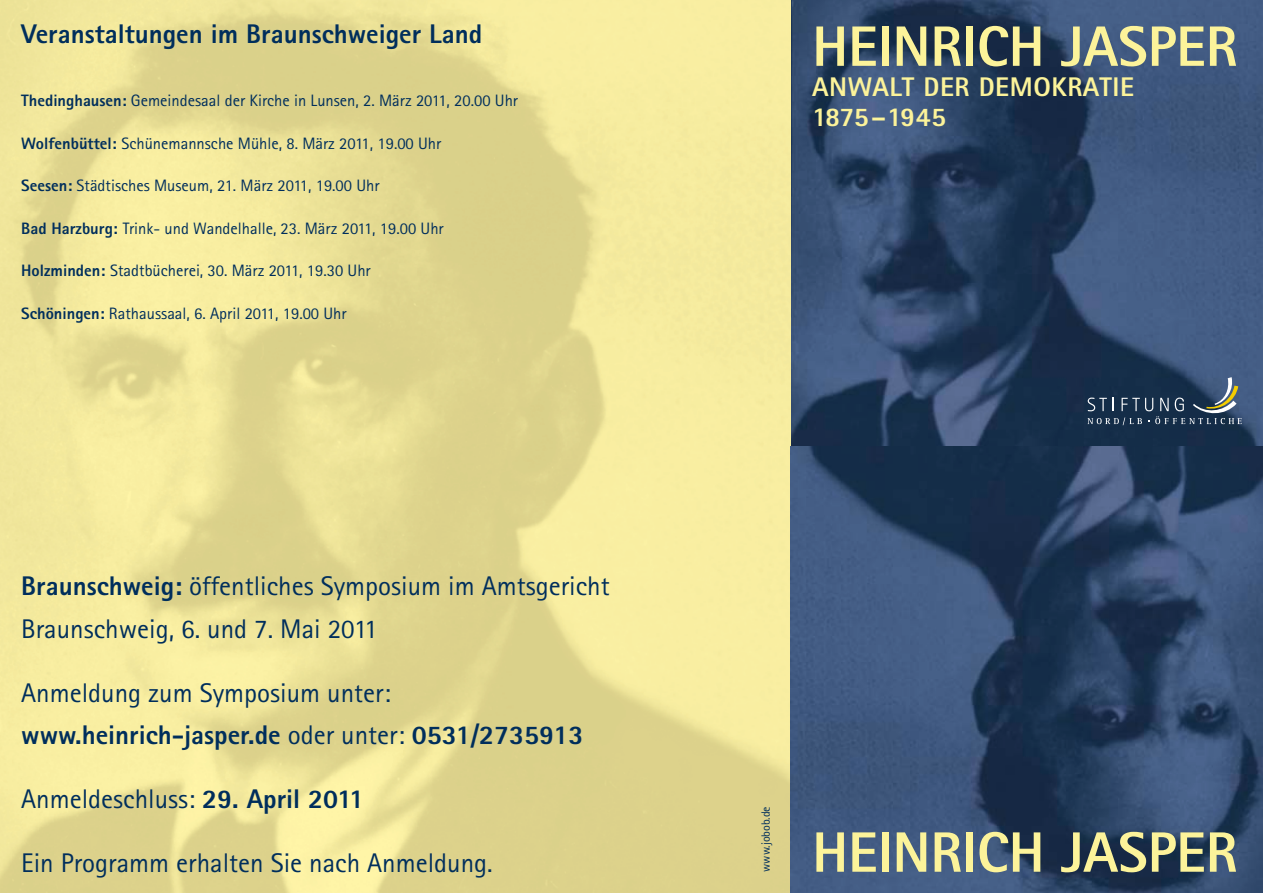
<style>
.page{position:relative;width:1263px;height:893px;background:#fff}
.page>*{position:absolute;margin:0;border:0;box-sizing:border-box;transform-origin:0 0}
.t1{font:800 57px "Rotis Sans Serif";color:#fcf39a}
.t2{font:27px/42.6px "Rotis Sans Serif";color:#002e5c}
.t3{font:800 27px "Rotis Sans Serif";color:#002e5c}
.t4{font:800 27px/30px "Rotis Sans Serif";letter-spacing:.02em;color:#fcf39a}
.t5{font:16.5px "Rotis Sans Serif";color:#002e5c}
.t6{font:12px "Rotis Sans Serif";color:#002e5c}
.s1{font-weight:800}
</style>
<div class="page">
<img style="left:0;top:0;width:1263px;height:893px">
<svg style="left:1087px;top:377px;width:155px;height:48px;background:#33495f"></svg>
<h2 class="t3" style="left:21px;top:16px;width:462px">Veranstaltungen im Braunschweiger Land</h2>
<p class="t5" style="left:21px;top:91px;width:498px"><span class="s1">Thedinghausen:</span> Gemeindesaal der Kirche in Lunsen, 2. März 2011, 20.00 Uhr</p>
<p class="t5" style="left:21px;top:134px;width:422px"><span class="s1">Wolfenbüttel:</span> Schünemannsche Mühle, 8. März 2011, 19.00 Uhr</p>
<p class="t5" style="left:21px;top:176px;width:360px"><span class="s1">Seesen:</span> Städtisches Museum, 21. März 2011, 19.00 Uhr</p>
<p class="t5" style="left:21px;top:219px;width:424px"><span class="s1">Bad Harzburg:</span> Trink- und Wandelhalle, 23. März 2011, 19.00 Uhr</p>
<p class="t5" style="left:21px;top:261px;width:351px"><span class="s1">Holzminden:</span> Stadtbücherei, 30. März 2011, 19.30 Uhr</p>
<p class="t5" style="left:21px;top:304px;width:327px"><span class="s1">Schöningen:</span> Rathaussaal, 6. April 2011, 19.00 Uhr</p>
<h2 class="t2" style="left:21px;top:565px;width:590px"><span class="s1">Braunschweig:</span> öffentliches Symposium im Amtsgericht<br>Braunschweig, 6. und 7. Mai 2011</h2>
<h2 class="t2" style="left:21px;top:671px;width:564px">Anmeldung zum Symposium unter: <span class="s1">www.heinrich-jasper.de</span> oder unter: <span class="s1">0531/2735913</span></h2>
<h2 class="t2" style="left:21px;top:777px;width:345px">Anmeldeschluss: <span class="s1">29. April 2011</span></h2>
<h2 class="t2" style="left:21px;top:841px;width:473px">Ein Programm erhalten Sie nach Anmeldung.</h2>
<h1 class="t1" style="left:812px;top:10px;width:427px">HEINRICH JASPER</h1>
<h2 class="t4" style="left:812px;top:71px;width:323px">ANWALT DER DEMOKRATIE<br>1875–1945</h2>
<p class="t6" style="left:758px;top:872px;width:67px;rotate:-90deg">www.jobob.de</p>
<h1 class="t1" style="left:812px;top:816px;width:427px">HEINRICH JASPER</h1>
</div>
